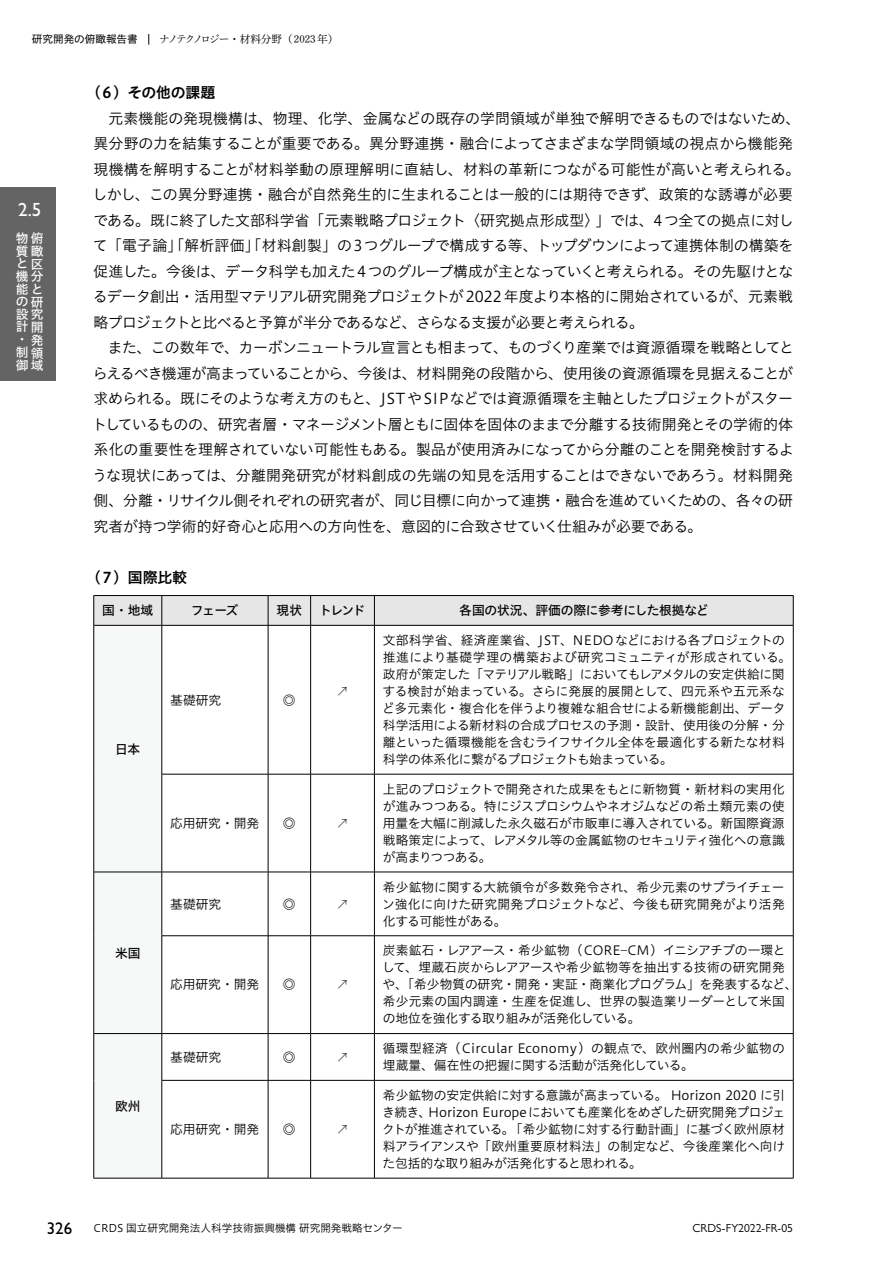
<style>
.page{position:relative;width:893px;height:1263px;background:#fff}
.page>*{position:absolute;margin:0;border:0;box-sizing:border-box;transform-origin:0 0}
.t1{font:500 19.2px "Gill Sans Nova";color:#fff}
.t2{font:14.85px/25.5px "Hiragino UD Sans Std N W3";letter-spacing:-.02em;color:#000}
.t3{font:14.85px "Hiragino UD Sans Std N W6";letter-spacing:-.015em;color:#000}
.t4{font:12.75px/17px "Hiragino UD Sans Std N W3";letter-spacing:-.01em;color:#000}
.t5{font:12.75px "Hiragino UD Sans Std N W5";letter-spacing:-.02em;color:#000}
.t6{font:12.75px/12.8px "Hiragino UD Sans Std N W5";color:#fff}
.t7{font:12.75px "Koz Min Pr 6 N";color:#000}
.t8{font:11.7px "Gill Sans Nova";color:#000}
.t9{font:10.65px "Hiragino UD Sans Std N W3";color:#000}
.t10{font:10.65px "Shuei Min Pr 6 N L";letter-spacing:-.045em;color:#000}
.s1{font-family:"Hiragino UD Sans Std N W4"}
.s2{font-family:"Gill Sans Nova";font-weight:500;font-size:16.95px}
</style>
<div class="page">
<hr style="left:162px;top:1178px;width:106px;height:1px;background:#000">
<hr style="left:268px;top:1178px;width:43px;height:1px;background:#000">
<hr style="left:311px;top:1178px;width:63px;height:1px;background:#000">
<hr style="left:374px;top:1178px;width:419px;height:1px;background:#000">
<svg style="left:94px;top:595px;width:700px;height:583px"></svg>
<hr style="left:162px;top:625px;width:106px;height:1px;background:#000">
<hr style="left:268px;top:625px;width:43px;height:1px;background:#000">
<hr style="left:311px;top:625px;width:63px;height:1px;background:#000">
<hr style="left:374px;top:625px;width:419px;height:1px;background:#000">
<hr style="left:94px;top:625px;width:68px;height:1px;background:#000">
<hr style="left:94px;top:625px;width:1px;height:149px;background:#000">
<hr style="left:162px;top:625px;width:1px;height:149px;background:#000">
<hr style="left:94px;top:774px;width:1px;height:98px;background:#000">
<hr style="left:162px;top:774px;width:1px;height:98px;background:#000">
<hr style="left:94px;top:872px;width:1px;height:64px;background:#000">
<hr style="left:162px;top:872px;width:1px;height:63px;background:#000">
<hr style="left:94px;top:936px;width:1px;height:97px;background:#000">
<hr style="left:162px;top:936px;width:1px;height:97px;background:#000">
<hr style="left:94px;top:1034px;width:1px;height:46px;background:#000">
<hr style="left:162px;top:1034px;width:1px;height:46px;background:#000">
<hr style="left:94px;top:1080px;width:1px;height:98px;background:#000">
<hr style="left:162px;top:1080px;width:1px;height:98px;background:#000">
<hr style="left:94px;top:1178px;width:68px;height:1px;background:#000">
<div style="left:0;top:187px;width:55px;height:194px;background:#656464"></div>
<p class="t10" style="left:32px;top:30px;width:313px"><span class="s1">研究開発の俯瞰報告書</span> 　ナノテクノロジー・材料分野（2023年）　</p>
<h1 class="t1" style="left:18px;top:198px;width:25px">2.5</h1>
<p class="t6" style="left:16px;top:231px;width:29px">物俯質瞰と区機分能との研設究計開・<br>制領御域</p>
<p class="t6" style="left:31px;top:333px;width:14px">発</p>
<p class="t3" style="left:86px;top:81px;width:131px">（6）その他の課題</p>
<p class="t2" style="left:93px;top:104px;width:709px;text-indent:16px">元素機能の発現機構は、物理、化学、金属などの既存の学問領域が単独で解明できるものではないため、異分野の力を結集することが重要である。異分野連携・融合によってさまざまな学問領域の視点から機能発現機構を解明することが材料挙動の原理解明に直結し、材料の革新につながる可能性が高いと考えられる。しかし、この異分野連携・融合が自然発生的に生まれることは一般的には期待できず、政策的な誘導が必要である。既に終了した文部科学省「元素戦略プロジェクト〈研究拠点形成型〉」では、4つ全ての拠点に対して「電子論」「解析評価」「材料創製」の3つグループで構成する等、トップダウンによって連携体制の構築を促進した。今後は、データ科学も加えた4つのグループ構成が主となっていくと考えられる。その先駆けとなるデータ創出・活用型マテリアル研究開発プロジェクトが2022年度より本格的に開始されているが、元素戦略プロジェクトと比べると予算が半分であるなど、さらなる支援が必要と考えられる。</p>
<p class="t2" style="left:92px;top:334px;width:703px;text-align:justify;text-indent:16px">また、この数年で、カーボンニュートラル宣言とも相まって、ものづくり産業では資源循環を戦略としてとらえるべき機運が高まっていることから、今後は、材料開発の段階から、使用後の資源循環を見据えることが求められる。既にそのような考え方のもと、JSTやSIPなどでは資源循環を主軸としたプロジェクトがスタートしているものの、研究者層・マネージメント層ともに固体を固体のままで分離する技術開発とその学術的体系化の重要性を理解されていない可能性もある。製品が使用済みになってから分離のことを開発検討するような現状にあっては、分離開発研究が材料創成の先端の知見を活用することはできないであろう。材料開発側、分離・リサイクル側それぞれの研究者が、同じ目標に向かって連携・融合を進めていくための、各々の研究者が持つ学術的好奇心と応用への方向性を、意図的に合致させていく仕組みが必要である。</p>
<p class="t3" style="left:86px;top:566px;width:102px">（7）国際比較</p>
<p class="t5" style="left:102px;top:601px;width:53px">国・地域</p>
<p class="t5" style="left:191px;top:601px;width:49px">フェーズ</p>
<p class="t5" style="left:277px;top:601px;width:27px">現状</p>
<p class="t5" style="left:319px;top:601px;width:48px">トレンド</p>
<p class="t5" style="left:459px;top:601px;width:251px">各国の状況、評価の際に参考にした根拠など</p>
<p class="t5" style="left:115px;top:739px;width:27px">日本</p>
<p class="t5" style="left:115px;top:943px;width:27px">米国</p>
<p class="t5" style="left:115px;top:1096px;width:27px">欧州</p>
<p class="t4" style="left:170px;top:691px;width:53px">基礎研究</p>
<p class="t4" style="left:283px;top:691px;width:14px">◎</p>
<p class="t7" style="left:336px;top:684px;width:14px">↗</p>
<p class="t4" style="left:170px;top:814px;width:90px">応用研究・開発</p>
<p class="t4" style="left:283px;top:814px;width:14px">◎</p>
<p class="t7" style="left:336px;top:816px;width:14px">↗</p>
<p class="t4" style="left:170px;top:895px;width:53px">基礎研究</p>
<p class="t4" style="left:283px;top:895px;width:14px">◎</p>
<p class="t7" style="left:336px;top:897px;width:14px">↗</p>
<p class="t4" style="left:170px;top:975px;width:90px">応用研究・開発</p>
<p class="t4" style="left:283px;top:975px;width:14px">◎</p>
<p class="t7" style="left:336px;top:977px;width:14px">↗</p>
<p class="t4" style="left:382px;top:631px;width:411px">文部科学省、経済産業省、JST、NEDOなどにおける各プロジェクトの推進により基礎学理の構築および研究コミュニティが形成されている。政府が策定した「マテリアル戦略」においてもレアメタルの安定供給に関する検討が始まっている。さらに発展的展開として、四元系や五元系など多元素化・複合化を伴うより複雑な組合せによる新機能創出、データ科学活用による新材料の合成プロセスの予測・設計、使用後の分解・分離といった循環機能を含むライフサイクル全体を最適化する新たな材料科学の体系化に繋がるプロジェクトも始まっている。</p>
<p class="t4" style="left:383px;top:780px;width:404px;text-align:justify">上記のプロジェクトで開発された成果をもとに新物質・新材料の実用化が進みつつある。特にジスプロシウムやネオジムなどの希土類元素の使用量を大幅に削減した永久磁石が市販車に導入されている。新国際資源戦略策定によって、レアメタル等の金属鉱物のセキュリティ強化への意識が高まりつつある。</p>
<p class="t4" style="left:382px;top:878px;width:404px;text-align:justify">希少鉱物に関する大統領令が多数発令され、希少元素のサプライチェーン強化に向けた研究開発プロジェクトなど、今後も研究開発がより活発化する可能性がある。</p>
<p class="t4" style="left:382px;top:941px;width:417px">炭素鉱石・レアアース・希少鉱物（CORE–CM）イニシアチブの一環として、埋蔵石炭からレアアースや希少鉱物等を抽出する技術の研究開発や、「希少物質の研究・開発・実証・商業化プログラム」を発表するなど、希少元素の国内調達・生産を促進し、世界の製造業リーダーとして米国の地位を強化する取り組みが活発化している。</p>
<p class="t4" style="left:170px;top:1048px;width:53px">基礎研究</p>
<p class="t4" style="left:283px;top:1048px;width:14px">◎</p>
<p class="t7" style="left:336px;top:1050px;width:14px">↗</p>
<p class="t4" style="left:383px;top:1039px;width:403px">循環型経済（Circular Economy）の観点で、欧州圏内の希少鉱物の埋蔵量、偏在性の把握に関する活動が活発化している。</p>
<p class="t4" style="left:170px;top:1120px;width:90px">応用研究・開発</p>
<p class="t4" style="left:283px;top:1120px;width:14px">◎</p>
<p class="t7" style="left:336px;top:1122px;width:14px">↗</p>
<p class="t4" style="left:382px;top:1086px;width:405px;text-align:justify">希少鉱物の安定供給に対する意識が高まっている。 Horizon 2020 に引き続き、Horizon Europeにおいても産業化をめざした研究開発プロジェクトが推進されている。「希少鉱物に対する行動計画」に基づく欧州原材料アライアンスや「欧州重要原材料法」の制定など、今後産業化へ向けた包括的な取り組みが活発化すると思われる。</p>
<p class="t9" style="left:47px;top:1220px;width:357px"><span class="s2">326</span> CRDS 国立研究開発法人科学技術振興機構 研究開発戦略センター</p>
<p class="t8" style="left:693px;top:1221px;width:102px">CRDS-FY2022-FR-05</p>
</div>
